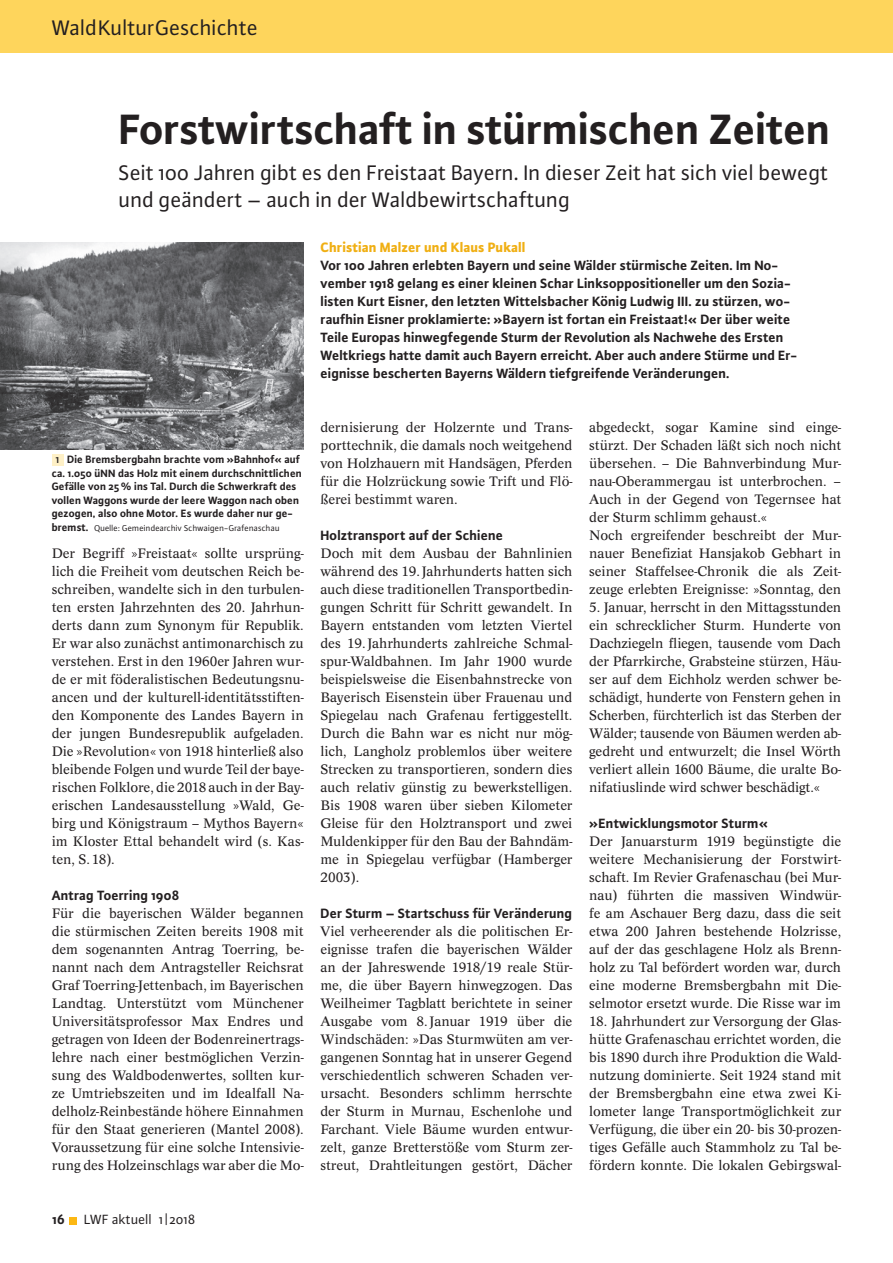
<style>
.page{position:relative;width:893px;height:1263px;background:#fff}
.page>*{position:absolute;margin:0;border:0;box-sizing:border-box;transform-origin:0 0}
.t1{font:700 45px "Plus Sans Pro";letter-spacing:-.01em;color:#231f20}
.t2{font:22.5px/27px "Plus Sans Pro";letter-spacing:-.005em;color:#231f20}
.t3{font:14.25px/18px "Concept";color:#231f20;text-align:justify}
.t4{font:700 14.25px/18px "Plus Sans Pro";color:#231f20}
.t5{font:800 14.25px "Plus Sans Pro";color:#f0af13}
.t6{font:14.25px "Plus Sans Pro";color:#231f20}
.t7{font:700 11.25px/13.5px "Plus Sans Pro";color:#231f20}
.t8{font:9px "Plus Sans Pro";color:#231f20}
.s1{font-size:9px}
.s2{font-weight:700;font-size:11.25px}
</style>
<div class="page">
<div style="left:0;top:0;width:893px;height:53px;background:#fed55c"></div>
<div style="left:70px;top:1217px;width:7px;height:7px;background:#fcb814"></div>
<div style="left:52px;top:454px;width:11px;height:11px;background:#fef0c6"></div>
<img style="left:0;top:242px;width:304px;height:208px">
<h2 class="t2" style="left:52px;top:13px;width:208px">WaldKulturGeschichte</h2>
<h1 class="t1" style="left:119px;top:95px;width:713px">Forstwirtschaft in stürmischen Zeiten</h1>
<h2 class="t2" style="left:119px;top:158px;width:711px">Seit 100 Jahren gibt es den Freistaat Bayern. In dieser Zeit hat sich viel bewegt und geändert – auch in der Waldbewirtschaftung</h2>
<p class="t5" style="left:320px;top:236px;width:207px">Christian Malzer und Klaus Pukall</p>
<p class="t4" style="left:320px;top:255px;width:479px">Vor 100 Jahren erlebten Bayern und seine Wälder stürmische Zeiten. Im No&shy;vember 1918 gelang es einer kleinen Schar Linksoppositioneller um den Sozia&shy;listen Kurt Eisner, den letzten Wittelsbacher König Ludwig III. zu stürzen, wo&shy;raufhin Eisner proklamierte: »Bayern ist fortan ein Freistaat!« Der über weite Teile Europas hinwegfegende Sturm der Revolution als Nachwehe des Ersten Weltkriegs hatte damit auch Bayern erreicht. Aber auch andere Stürme und Er&shy;eignisse bescherten Bayerns Wäldern tiefgreifende Veränderungen.</p>
<p class="t7" style="left:52px;top:452px;width:252px;text-indent:4px"><span class="s1">1</span> Die Bremsbergbahn brachte vom »Bahnhof« auf ca. 1.050 üNN das Holz mit einem durchschnittlichen Gefälle von 25% ins Tal. Durch die Schwerkraft des vollen Waggons wurde der leere Waggon nach oben gezogen, also ohne Motor. Es wurde daher nur ge-</p>
<p class="t8" style="left:52px;top:522px;width:229px"><span class="s2">bremst.</span> Quelle: Gemeindearchiv Schwaigen-Grafenaschau</p>
<p class="t3" style="left:52px;top:544px;width:253px">Der Begriff »Freistaat« sollte ursprüng&shy;lich die Freiheit vom deutschen Reich be&shy;schreiben, wandelte sich in den turbulen&shy;ten ersten Jahrzehnten des 20. Jahrhun&shy;derts dann zum Synonym für Republik.<br>Er war also zunächst antimonarchisch zu verstehen. Erst in den 1960er Jahren wur&shy;de er mit föderalistischen Bedeutungsnu&shy;ancen und der kulturell-identitätsstiften&shy;den Komponente des Landes Bayern in der jungen Bundesrepublik aufgeladen.<br>Die »Revolution« von 1918 hinterließ also bleibende Folgen und wurde Teil der baye&shy;rischen Folklore, die 2018 auch in der Bay&shy;erischen Landesausstellung »Wald, Ge&shy;birg und Königstraum – Mythos Bayern« im Kloster Ettal behandelt wird (s. Kas&shy;ten, S.18).</p>
<p class="t4" style="left:52px;top:885px;width:129px">Antrag Toerring 1908</p>
<p class="t3" style="left:52px;top:904px;width:253px">Für die bayerischen Wälder begannen die stürmischen Zeiten bereits 1908 mit dem sogenannten Antrag Toerring, be&shy;nannt nach dem Antragsteller Reichsrat Graf Toerring-Jettenbach, im Bayerischen Landtag. Unterstützt vom Münchener Universitätsprofessor Max Endres und getragen von Ideen der Bodenreinertrags&shy;lehre nach einer bestmöglichen Verzin&shy;sung des Waldbodenwertes, sollten kur&shy;ze Umtriebszeiten und im Idealfall Na&shy;delholz-Reinbestände höhere Einnahmen für den Staat generieren (Mantel 2008).<br>Voraussetzung für eine solche Intensivie&shy;rung des Holzeinschlags war aber die Mo-</p>
<p class="t4" style="left:52px;top:1209px;width:14px">16</p>
<p class="t6" style="left:84px;top:1210px;width:113px">LWF aktuell 1|2018</p>
<p class="t3" style="left:320px;top:418px;width:253px">dernisierung der Holzernte und Trans&shy;porttechnik, die damals noch weitgehend von Holzhauern mit Handsägen, Pferden für die Holzrückung sowie Trift und Flö&shy;ßerei bestimmt waren.</p>
<p class="t4" style="left:320px;top:525px;width:184px">Holztransport auf der Schiene</p>
<p class="t3" style="left:320px;top:544px;width:253px">Doch mit dem Ausbau der Bahnlinien während des 19.Jahrhunderts hatten sich auch diese traditionellen Transportbedin&shy;gungen Schritt für Schritt gewandelt. In Bayern entstanden vom letzten Viertel des 19.Jahrhunderts zahlreiche Schmal&shy;spur-Waldbahnen. Im Jahr 1900 wurde beispielsweise die Eisenbahnstrecke von Bayerisch Eisenstein über Frauenau und Spiegelau nach Grafenau fertiggestellt.<br>Durch die Bahn war es nicht nur mög&shy;lich, Langholz problemlos über weitere Strecken zu transportieren, sondern dies auch relativ günstig zu bewerkstelligen.<br>Bis 1908 waren über sieben Kilometer Gleise für den Holztransport und zwei Muldenkipper für den Bau der Bahndäm&shy;me in Spiegelau verfügbar (Hamberger 2003).</p>
<p class="t4" style="left:320px;top:903px;width:253px">Der Sturm – Startschuss für Veränderung</p>
<p class="t3" style="left:320px;top:922px;width:253px">Viel verheerender als die politischen Er&shy;eignisse trafen die bayerischen Wälder an der Jahreswende 1918/19 reale Stür&shy;me, die über Bayern hinwegzogen. Das Weilheimer Tagblatt berichtete in seiner Ausgabe vom 8.Januar 1919 über die Windschäden: »Das Sturmwüten am ver&shy;gangenen Sonntag hat in unserer Gegend verschiedentlich schweren Schaden ver&shy;ursacht. Besonders schlimm herrschte der Sturm in Murnau, Eschenlohe und Farchant. Viele Bäume wurden entwur&shy;zelt, ganze Bretterstöße vom Sturm zer&shy;streut, Drahtleitungen gestört, Dächer</p>
<p class="t3" style="left:589px;top:418px;width:253px;text-align:left">abgedeckt, sogar Kamine sind einge&shy;stürzt. Der Schaden läßt sich noch nicht übersehen. – Die Bahnverbindung Mur&shy;nau-Oberammergau ist unterbrochen. – Auch in der Gegend von Tegernsee hat der Sturm schlimm gehaust.«<br>Noch ergreifender beschreibt der Mur&shy;nauer Benefiziat Hansjakob Gebhart in seiner Staffelsee-Chronik die als Zeit&shy;zeuge erlebten Ereignisse: »Sonntag, den</p>
<p class="t3" style="left:589px;top:598px;width:253px">5. Januar, herrscht in den Mittagsstunden ein schrecklicher Sturm. Hunderte von Dachziegeln fliegen, tausende vom Dach der Pfarrkirche, Grabsteine stürzen, Häu&shy;ser auf dem Eichholz werden schwer be&shy;schädigt, hunderte von Fenstern gehen in Scherben, fürchterlich ist das Sterben der Wälder; tausende von Bäumen werden ab&shy;gedreht und entwurzelt; die Insel Wörth verliert allein 1600 Bäume, die uralte Bo&shy;nifatiuslinde wird schwer beschädigt.«</p>
<p class="t4" style="left:589px;top:813px;width:180px">»Entwicklungsmotor Sturm«</p>
<p class="t3" style="left:589px;top:832px;width:253px">Der Januarsturm 1919 begünstigte die weitere Mechanisierung der Forstwirt&shy;schaft. Im Revier Grafenaschau (bei Mur&shy;nau) führten die massiven Windwür&shy;fe am Aschauer Berg dazu, dass die seit etwa 200 Jahren bestehende Holzrisse, auf der das geschlagene Holz als Brenn&shy;holz zu Tal befördert worden war, durch eine moderne Bremsbergbahn mit Die&shy;selmotor ersetzt wurde. Die Risse war im</p>
<p class="t3" style="left:589px;top:1012px;width:253px">18. Jahrhundert zur Versorgung der Glas&shy;hütte Grafenaschau errichtet worden, die bis 1890 durch ihre Produktion die Wald&shy;nutzung dominierte. Seit 1924 stand mit der Bremsbergbahn eine etwa zwei Ki&shy;lometer lange Transportmöglichkeit zur Verfügung, die über ein 20- bis 30-prozen&shy;tiges Gefälle auch Stammholz zu Tal be&shy;fördern konnte. Die lokalen Gebirgswal-</p>
</div>
